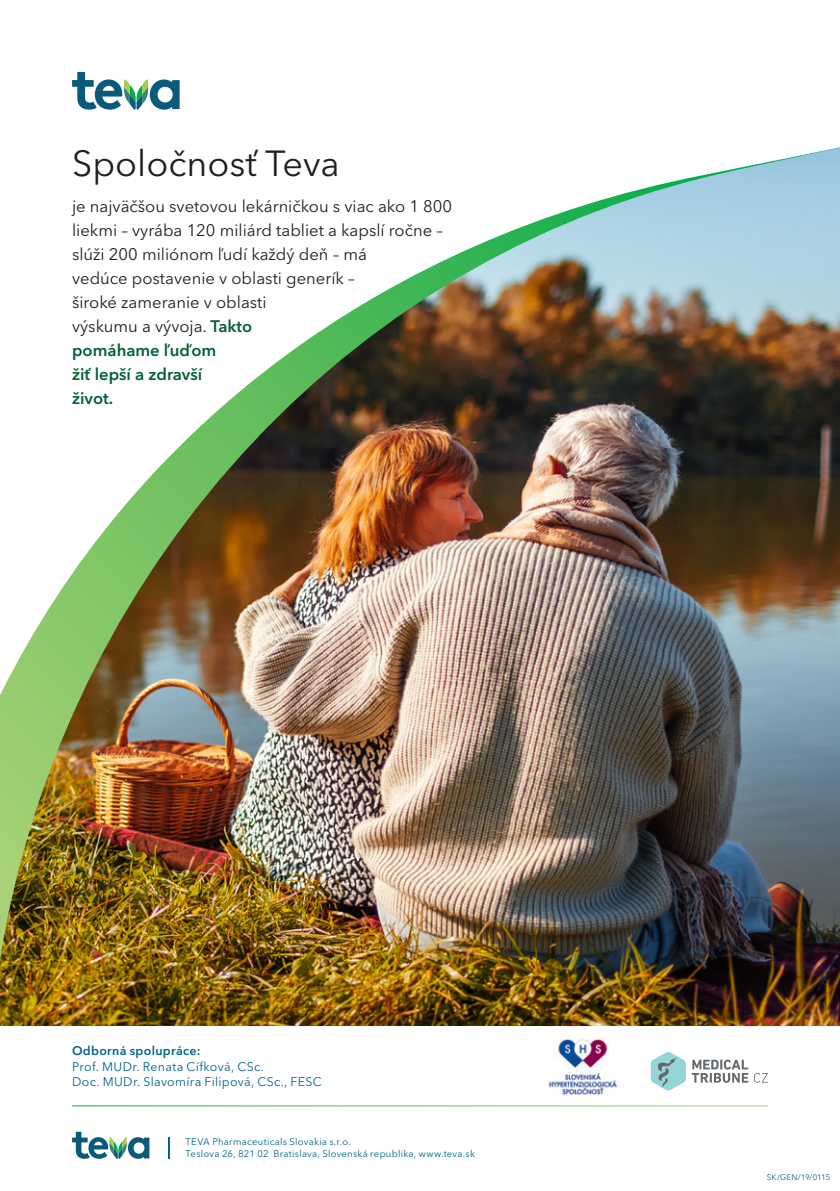
<style>
.page{position:relative;width:840px;height:1191px;background:#fff}
.page>*{position:absolute;margin:0;border:0;box-sizing:border-box;transform-origin:0 0}
.t1{font:36px "Avenir Next LT Pro";color:#231f20}
.t2{font:16.6px/24px "Avenir Next LT Pro";color:#231f20}
.t3{font:12.4px/15.6px "Avenir Next LT Pro";letter-spacing:.025em;color:#01638c}
.t4{font:600 12.4px "Avenir Next LT Pro";letter-spacing:.03em;color:#01638c}
.t5{font:9.6px/12px "Avenir Next LT Pro";letter-spacing:.025em;color:#01638c}
.t6{font:8px "Avenir Next LT Pro";letter-spacing:-.01em;color:#01638c}
.s1{font-weight:600;color:#056033}
</style>
<div class="page">
<svg style="left:72px;top:72px;width:107px;height:38px"></svg>
<img style="left:0;top:959px;width:839px;height:67px">
<img style="left:0;top:148px;width:839px;height:811px">
<svg style="left:650px;top:1052px;width:35px;height:38px"></svg>
<svg style="left:691px;top:1059px;width:76px;height:23px"></svg>
<img style="left:547px;top:1037px;width:71px;height:58px">
<svg style="left:72px;top:1131px;width:77px;height:27px"></svg>
<svg style="left:168px;top:1137px;width:1px;height:21px"></svg>
<h1 class="t1" style="left:72px;top:142px;width:269px">Spoločnosť Teva</h1>
<p class="t2" style="left:72px;top:194px;width:381px">je najväčšou svetovou lekárničkou s viac ako 1 800 liekmi – vyrába 120 miliárd tabliet a kapslí ročne – slúži 200 miliónom ľudí každý deň – má<br>vedúce postavenie v oblasti generík –<br>široké zameranie v oblasti<br>výskumu a vývoja. <span class="s1">Takto<br>pomáhame ľuďom<br>žiť lepší a zdravší<br>život.</span></p>
<p class="t4" style="left:72px;top:1043px;width:130px">Odborná spolupráce:</p>
<p class="t3" style="left:72px;top:1058px;width:251px">Prof. MUDr. Renata Cífková, CSc.<br>Doc. MUDr. Slavomíra Filipová, CSc., FESC</p>
<p class="t5" style="left:185px;top:1136px;width:291px">TEVA Pharmaceuticals Slovakia s.r.o.<br>Teslova 26, 821 02 Bratislava, Slovenská republika, www.teva.sk</p>
<p class="t6" style="left:766px;top:1172px;width:65px">SK/GEN/19/0115</p>
</div>
